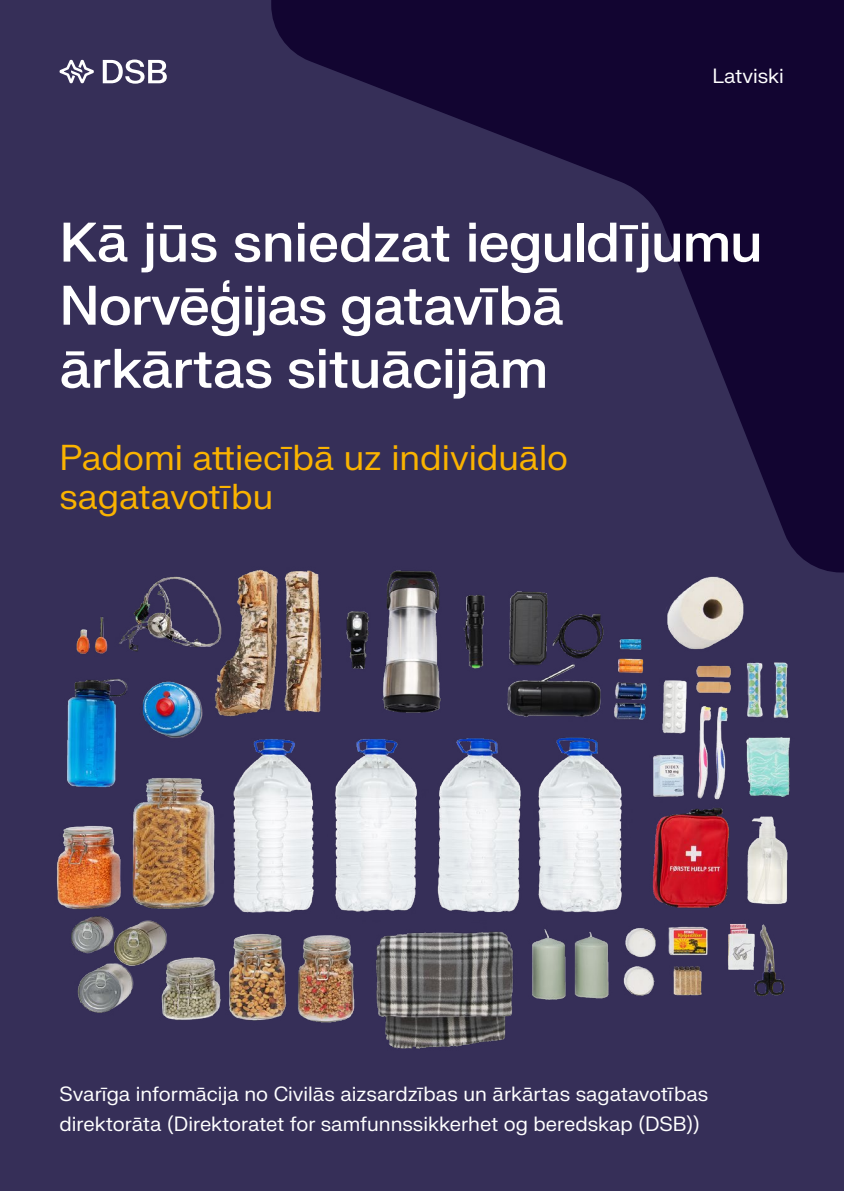
<style>
.page{position:relative;width:844px;height:1191px;background:#fff}
.page>*{position:absolute;margin:0;border:0;box-sizing:border-box;transform-origin:0 0}
.t1{font:500 54.07px/63px "FK Grotesk Neue";letter-spacing:-.005em;color:#fff}
.Body_copy{font:35px/38.5px "FK Grotesk Neue";color:#fab300}
.Body_copy-2{font:19.95px/30.1px "FK Grotesk Neue";color:#fff}
.Language_indicator_page1{font:19.95px "FK Grotesk Neue";color:#fff}
</style>
<div class="page">
<div style="left:0;top:0;width:843px;height:1191px;background:#362f58"></div>
<svg style="left:271px;top:0;width:572px;height:528px"></svg>
<svg style="left:60px;top:60px;width:34px;height:23px"></svg>
<svg style="left:103px;top:60px;width:64px;height:24px"></svg>
<img style="left:57px;top:528px;width:786px;height:521px">
<p class="Language_indicator_page1" style="left:712px;top:62px;width:73px">Latviski</p>
<h1 class="t1" style="left:60px;top:208px;width:704px">Kā jūs sniedzat ieguldījumu<br>Norvēģijas gatavībā ārkārtas situācijām</h1>
<p class="Body_copy" style="left:60px;top:437px;width:510px">Padomi attiecībā uz individuālo sagatavotību</p>
<p class="Body_copy-2" style="left:60px;top:1078px;width:650px">Svarīga informācija no Civilās aizsardzības un ārkārtas sagatavotības direktorāta (Direktoratet for samfunnssikkerhet og beredskap (DSB))</p>
</div>
